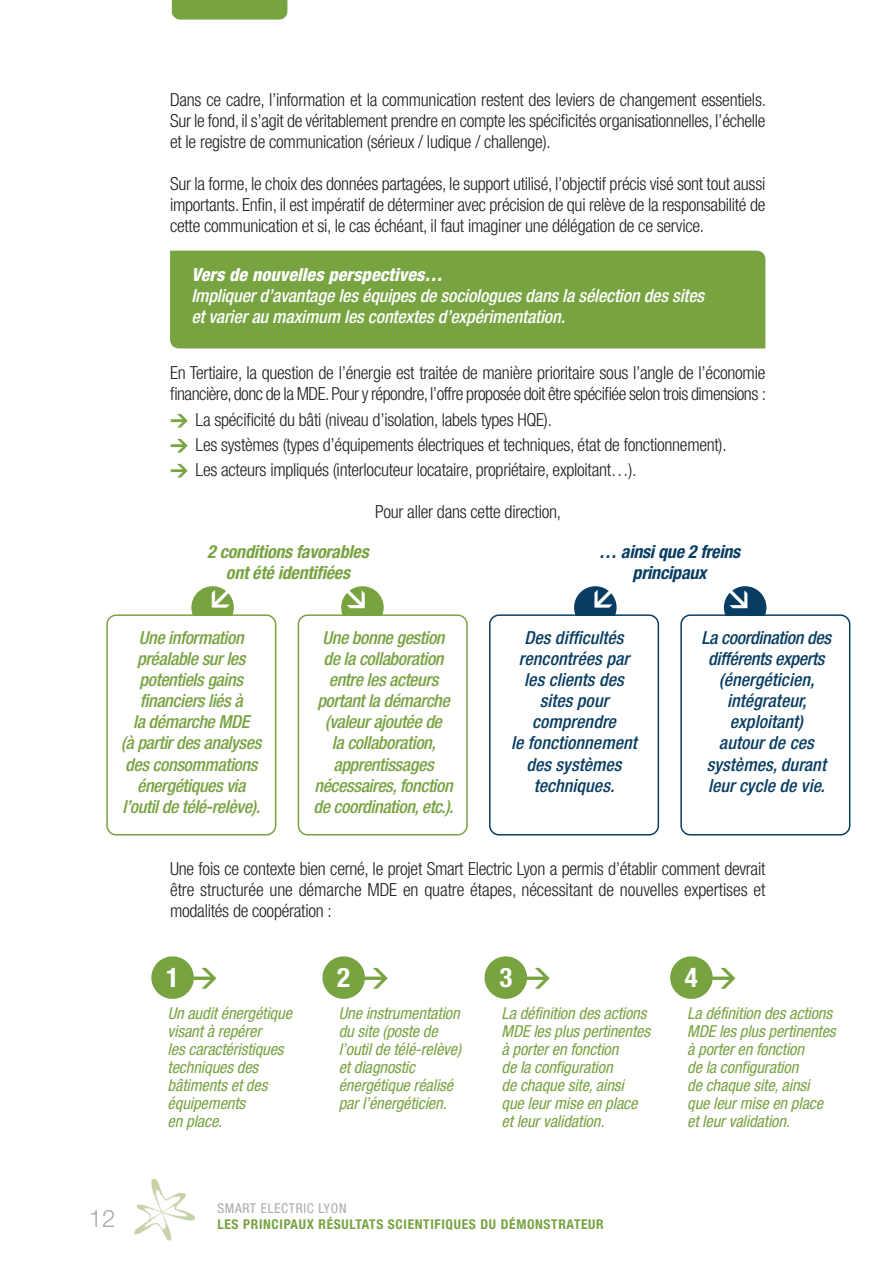
<style>
.page{position:relative;width:893px;height:1263px;background:#fff}
.page>*{position:absolute;margin:0;border:0;box-sizing:border-box;transform-origin:0 0}
.t1{font:700 condensed 27px "Helvetica Neue";color:#fff}
.t2{font:300 24px "Helvetica Neue";color:#a8a9ad}
.t3{font:300 condensed 18px/21px "Helvetica Neue LT Std";letter-spacing:-.015em;color:#231f20;text-align:justify}
.t4{font:italic 500 condensed 18px/21px "Helvetica Neue";letter-spacing:-.02em;color:#78a341;text-align:center}
.t5{font:italic 500 condensed 18px/21px "Helvetica Neue";letter-spacing:.005em;color:#083d63;text-align:center}
.t6{font:italic 500 condensed 18px/21px "Helvetica Neue";letter-spacing:-.005em;color:#fff}
.t7{font:italic 700 condensed 18px/21px "Helvetica Neue";letter-spacing:-.01em;color:#78a341;text-align:center}
.t8{font:italic 800 condensed 18px "Helvetica Neue";letter-spacing:.005em;color:#fff}
.t9{font:italic 700 condensed 18px/21px "Helvetica Neue";letter-spacing:-.01em;color:#083d63;text-align:center}
.t10{font:italic condensed 16.5px/18px "Helvetica Neue";letter-spacing:-.005em;color:#78a341}
.t11{font:700 condensed 13.5px "Helvetica Neue";letter-spacing:.05em;color:#78a341}
.t12{font:condensed 13.5px "Helvetica Neue";letter-spacing:.05em;color:#a8a9ad}
.s1{font-family:"DIN";font-weight:900;font-stretch:normal;color:#78a341}
.s2{font-family:"DIN";font-stretch:normal;color:#78a341}
</style>
<div class="page">
<img style="left:134px;top:1178px;width:62px;height:63px">
<div style="left:170px;top:251px;width:595px;height:97px;background:#78a341"></div>
<div style="left:151px;top:956px;width:43px;height:43px;background:#78a341;border-radius:50%"></div>
<div style="left:322px;top:956px;width:43px;height:43px;background:#78a341;border-radius:50%"></div>
<div style="left:484px;top:956px;width:43px;height:43px;background:#78a341;border-radius:50%"></div>
<div style="left:670px;top:956px;width:43px;height:43px;background:#78a341;border-radius:50%"></div>
<svg style="left:171px;top:0;width:117px;height:20px"></svg>
<svg style="left:106px;top:586px;width:170px;height:249px"></svg>
<svg style="left:298px;top:586px;width:170px;height:249px"></svg>
<svg style="left:489px;top:586px;width:170px;height:249px"></svg>
<svg style="left:680px;top:586px;width:170px;height:249px"></svg>
<p class="t3" style="left:170px;top:91px;width:597px">Dans ce cadre, l’information et la communication restent des leviers de changement essentiels.<br>Sur le fond, il s’agit de véritablement prendre en compte les spécificités organisationnelles, l’échelle et le registre de communication (sérieux / ludique / challenge).</p>
<p class="t3" style="left:170px;top:175px;width:597px">Sur la forme, le choix des données partagées, le support utilisé, l’objectif précis visé sont tout aussi importants. Enfin, il est impératif de déterminer avec précision de qui relève de la responsabilité de cette communication et si, le cas échéant, il faut imaginer une délégation de ce service.</p>
<p class="t8" style="left:191px;top:268px;width:253px">Vers de nouvelles perspectives…</p>
<p class="t6" style="left:191px;top:287px;width:514px">Impliquer d’avantage les équipes de sociologues dans la sélection des sites et varier au maximum les contextes d’expérimentation.</p>
<p class="t3" style="left:170px;top:364px;width:597px">En Tertiaire, la question de l’énergie est traitée de manière prioritaire sous l’angle de l’économie financière, donc de la MDE.Pour y répondre,l’offre proposée doit être spécifiée selon trois dimensions :</p>
<p class="t3" style="left:170px;top:408px;width:558px;line-height:25.2px;text-align:left"><span class="s1">&gt;</span> La spécificité du bâti (niveau d’isolation, labels types HQE).<br><span class="s1">&gt;</span> Les systèmes (types d’équipements électriques et techniques, état de fonctionnement). <span class="s1">&gt;</span> Les acteurs impliqués (interlocuteur locataire, propriétaire, exploitant…).</p>
<p class="t3" style="left:375px;top:503px;width:188px">Pour aller dans cette direction,</p>
<p class="t7" style="left:207px;top:543px;width:163px">2 conditions favorables ont été identifiées</p>
<p class="t4" style="left:121px;top:629px;width:142px">Une information préalable sur les potentiels gains financiers liés à<br>la démarche MDE<br>(à partir des analyses des consommations énergétiques via l’outil de télé-relève).</p>
<p class="t4" style="left:314px;top:629px;width:142px">Une bonne gestion de la collaboration entre les acteurs portant la démarche (valeur ajoutée de<br>la collaboration, apprentissages nécessaires, fonction de coordination, etc.).</p>
<p class="t9" style="left:599px;top:543px;width:143px">… ainsi que 2 freins principaux</p>
<p class="t5" style="left:511px;top:629px;width:127px">Des difficultés rencontrées par les clients des sites pour comprendre<br>le fonctionnement des systèmes techniques.</p>
<p class="t5" style="left:701px;top:629px;width:131px">La coordination des différents experts (énergéticien, intégrateur, exploitant)<br>autour de ces systèmes, durant leur cycle de vie.</p>
<p class="t3" style="left:170px;top:860px;width:597px">Une fois ce contexte bien cerné, le projet Smart Electric Lyon a permis d’établir comment devrait être structurée une démarche MDE en quatre étapes, nécessitant de nouvelles expertises et modalités de coopération :</p>
<h1 class="t1" style="left:166px;top:961px;width:53px">1 <span class="s2">&gt;</span></h1>
<p class="t10" style="left:168px;top:1006px;width:126px">Un audit énergétique visant à repérer<br>les caractéristiques techniques des bâtiments et des équipements<br>en place.</p>
<h1 class="t1" style="left:337px;top:961px;width:53px">2 <span class="s2">&gt;</span></h1>
<h1 class="t1" style="left:499px;top:961px;width:53px">3 <span class="s2">&gt;</span></h1>
<h1 class="t1" style="left:685px;top:961px;width:53px">4 <span class="s2">&gt;</span></h1>
<p class="t10" style="left:339px;top:1006px;width:124px">Une instrumentation du site (poste de l’outil de télé-relève) et diagnostic énergétique réalisé par l’énergéticien.</p>
<p class="t10" style="left:501px;top:1006px;width:150px">La définition des actions<br>MDE les plus pertinentes à porter en fonction<br>de la configuration<br>de chaque site, ainsi que leur mise en place et leur validation.</p>
<p class="t10" style="left:687px;top:1006px;width:150px">La définition des actions<br>MDE les plus pertinentes à porter en fonction<br>de la configuration<br>de chaque site, ainsi que leur mise en place et leur validation.</p>
<p class="t12" style="left:218px;top:1203px;width:131px">SMART ELECTRIC LYON</p>
<h2 class="t2" style="left:89px;top:1203px;width:28px">12</h2>
<p class="t11" style="left:218px;top:1219px;width:388px">LES PRINCIPAUX RÉSULTATS SCIENTIFIQUES DU DÉMONSTRATEUR</p>
</div>
